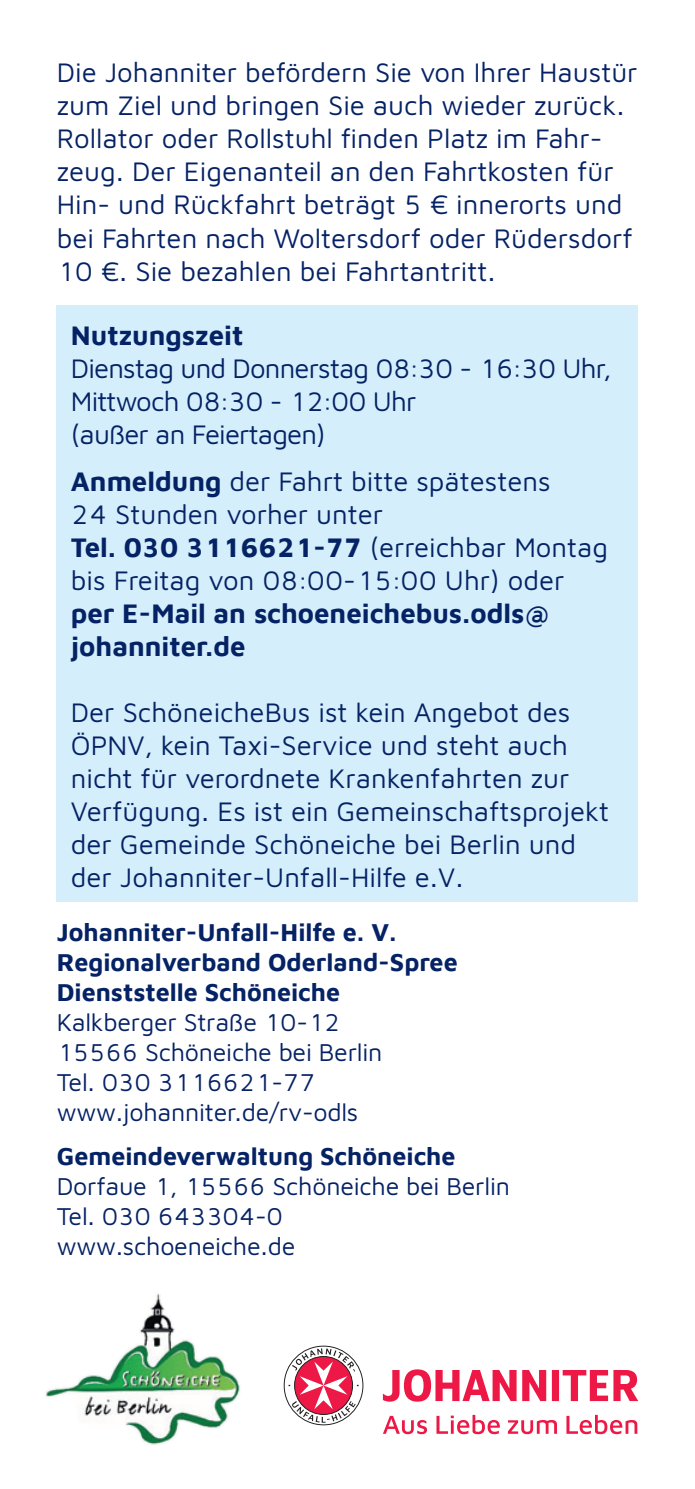
<style>
.page{position:relative;width:695px;height:1489px;background:#fff}
.page>*{position:absolute;margin:0;border:0;box-sizing:border-box;transform-origin:0 0}
.t1{font:27.5px/33px "Maven Johanniter";color:#052265}
.t2{font:27.5px/33px "Maven Johanniter";letter-spacing:-.03em;color:#052265}
.t3{font:700 27.5px "Maven Johanniter";color:#052265}
.t4{font:25px "Maven Johanniter";letter-spacing:-.01em;color:#052265}
.t5{font:700 25px "Maven Johanniter";color:#052265}
.s1{font-weight:700}
</style>
<div class="page">
<div style="left:57px;top:305px;width:581px;height:596px;background:#d4effb"></div>
<svg style="left:284px;top:1345px;width:354px;height:88px"></svg>
<img style="left:46px;top:1293px;width:194px;height:152px">
<p class="t1" style="left:57px;top:55px;width:582px">Die Johanniter befördern Sie von Ihrer Haustür zum Ziel und bringen Sie auch wieder zurück.<br>Rollator oder Rollstuhl finden Platz im Fahr&shy;zeug. Der Eigenanteil an den Fahrtkosten für Hin- und Rückfahrt beträgt 5 € innerorts und bei Fahrten nach Woltersdorf oder Rüdersdorf 10 €. Sie bezahlen bei Fahrtantritt.</p>
<p class="t3" style="left:71px;top:316px;width:174px">Nutzungszeit</p>
<p class="t2" style="left:71px;top:350px;width:542px">Dienstag und Donnerstag 08:30 - 16:30 Uhr,<br>Mittwoch 08:30 - 12:00 Uhr</p>
<p class="t2" style="left:71px;top:416px;width:256px">(außer an Feiertagen)</p>
<p class="t1" style="left:71px;top:463px;width:481px"><span class="s1">Anmeldung</span> der Fahrt bitte spätestens</p>
<p class="t1" style="left:71px;top:496px;width:314px">24 Stunden vorher unter</p>
<p class="t1" style="left:71px;top:529px;width:538px"><span class="s1">Tel. 030 3116621-77</span> (erreichbar Montag bis Freitag von 08:00-15:00 Uhr) oder</p>
<p class="t3" style="left:71px;top:594px;width:480px">per E-Mail an schoeneichebus.odls@</p>
<p class="t3" style="left:71px;top:627px;width:176px">johanniter.de</p>
<p class="t1" style="left:71px;top:694px;width:539px">Der SchöneicheBus ist kein Angebot des ÖPNV, kein Taxi-Service und steht auch nicht für verordnete Krankenfahrten zur Verfügung. Es ist ein Gemeinschaftsprojekt der Gemeinde Schöneiche bei Berlin und der Johanniter-Unfall-Hilfe e.V.</p>
<p class="t5" style="left:57px;top:914px;width:341px">Johanniter-Unfall-Hilfe e. V.</p>
<p class="t5" style="left:57px;top:944px;width:402px">Regionalverband Oderland-Spree</p>
<p class="t5" style="left:57px;top:974px;width:285px">Dienststelle Schöneiche</p>
<p class="t4" style="left:57px;top:1005px;width:285px">Kalkberger Straße 10- 12</p>
<p class="t4" style="left:57px;top:1035px;width:327px">15566 Schöneiche bei Berlin</p>
<p class="t4" style="left:57px;top:1065px;width:260px">Tel. 030 3116621-77</p>
<p class="t4" style="left:57px;top:1095px;width:303px">www.johanniter.de/rv-odls</p>
<p class="t5" style="left:57px;top:1138px;width:400px">Gemeindeverwaltung Schöneiche</p>
<p class="t4" style="left:57px;top:1169px;width:454px">Dorfaue 1, 15566 Schöneiche bei Berlin</p>
<p class="t4" style="left:57px;top:1199px;width:228px">Tel. 030 643304-0</p>
<p class="t4" style="left:57px;top:1229px;width:240px">www.schoeneiche.de</p>
</div>
